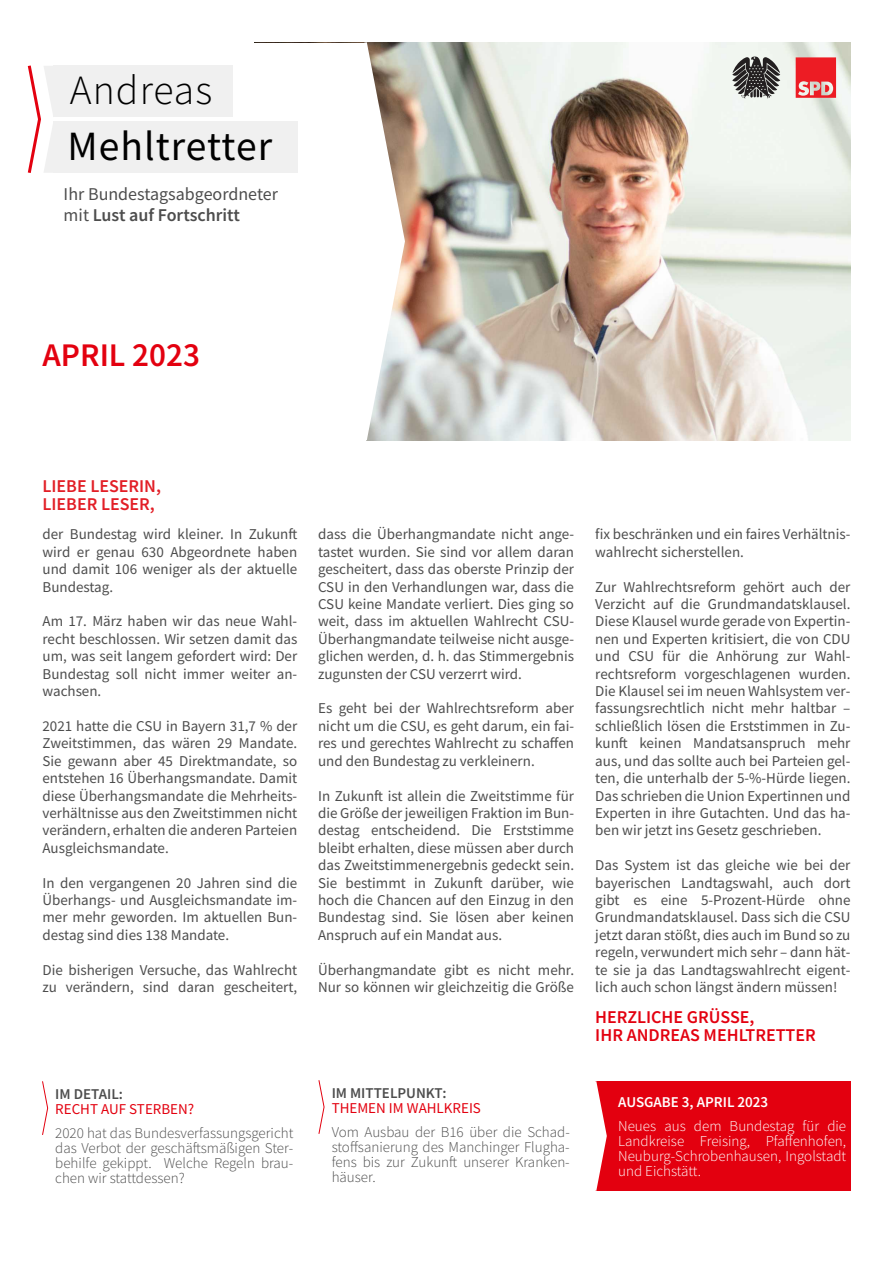
<style>
.page{position:relative;width:893px;height:1263px;background:#fff}
.page>*{position:absolute;margin:0;border:0;box-sizing:border-box;transform-origin:0 0}
.t1{font:41.55px/55.7px "font 00000000294 fb 47 b";letter-spacing:.025em;color:#000}
.t2{font:600 33px "Source Sans Pro";color:#e3000f}
.t3{font:18px/21.8px "Source Sans Pro";color:#4d4d4d}
.t4{font:600 18px/18px "Source Sans Pro";color:#e3000f}
.t5{font:600 18px/18px "Source Sans Pro";color:#e21e26}
.t6{font:15px/17.4px "Source Sans Pro";color:#4d4d4d;text-align:justify}
.t7{font:300 15px/15px "Source Sans Pro";color:#4d4d4d;text-align:justify}
.t8{font:300 15px/15px "Source Sans Pro";color:#fff;text-align:justify}
.t9{font:15px "Source Sans Pro";color:#e3000f}
.t10{font:600 15px "Source Sans Pro";color:#4d4d4d}
.t11{font:600 15px "Source Sans Pro";color:#fff}
.s1{font-weight:600}
</style>
<div class="page">
<div style="left:595px;top:1081px;width:255px;height:110px;background:#e3000f"></div>
<svg style="left:595px;top:1081px;width:12px;height:110px"></svg>
<svg style="left:318px;top:1080px;width:7px;height:54px"></svg>
<svg style="left:42px;top:1081px;width:6px;height:54px"></svg>
<img style="left:406px;top:43px;width:444px;height:397px">
<svg style="left:362px;top:42px;width:44px;height:399px"></svg>
<div style="left:153px;top:43px;width:213px;height:397px;background:#fff"></div>
<svg style="left:732px;top:57px;width:48px;height:41px"></svg>
<svg style="left:796px;top:57px;width:40px;height:41px;background:#ea464a"></svg>
<div style="left:53px;top:66px;width:179px;height:51px;background:#f0f0f0"></div>
<div style="left:53px;top:121px;width:245px;height:52px;background:#f0f0f0"></div>
<svg style="left:27px;top:65px;width:36px;height:108px"></svg>
<h1 class="t1" style="left:68px;top:61px;width:206px">Andreas<br>Mehltretter</h1>
<p class="t3" style="left:64px;top:184px;width:216px">Ihr Bundestagsabgeordneter mit <span class="s1">Lust auf Fortschritt</span></p>
<h2 class="t2" style="left:43px;top:341px;width:159px">APRIL 2023</h2>
<p class="t5" style="left:43px;top:478px;width:120px">LIEBE LESERIN,<br>LIEBER LESER,</p>
<p class="t6" style="left:43px;top:527px;width:256px">der Bundestag wird kleiner. In Zukunft wird er genau 630 Abgeordnete haben und damit 106 weniger als der aktuelle Bundestag.</p>
<p class="t6" style="left:43px;top:614px;width:256px">Am 17. März haben wir das neue Wahl&shy;recht beschlossen. Wir setzen damit das um, was seit langem gefordert wird: Der Bundestag soll nicht immer weiter an&shy;wachsen.</p>
<p class="t6" style="left:43px;top:718px;width:256px">2021 hatte die CSU in Bayern 31,7 % der Zweitstimmen, das wären 29 Mandate.<br>Sie gewann aber 45 Direktmandate, so entstehen 16 Überhangsmandate. Damit diese Überhangsmandate die Mehrheits&shy;verhältnisse aus den Zweitstimmen nicht verändern, erhalten die anderen Parteien Ausgleichsmandate.</p>
<p class="t6" style="left:43px;top:875px;width:256px">In den vergangenen 20 Jahren sind die Überhangs- und Ausgleichsmandate im&shy;mer mehr geworden. Im aktuellen Bun&shy;destag sind dies 138 Mandate.</p>
<p class="t6" style="left:43px;top:962px;width:256px">Die bisherigen Versuche, das Wahlrecht zu verändern, sind daran gescheitert,</p>
<p class="t10" style="left:55px;top:1088px;width:69px">IM DETAIL:</p>
<p class="t9" style="left:55px;top:1103px;width:140px">RECHT AUF STERBEN?</p>
<p class="t7" style="left:55px;top:1127px;width:240px">2020 hat das Bundesverfassungsgericht das Verbot der geschäftsmäßigen Ster&shy;behilfe gekippt. Welche Regeln brau&shy;chen wir stattdessen?</p>
<p class="t6" style="left:318px;top:527px;width:257px">dass die Überhangmandate nicht ange&shy;tastet wurden. Sie sind vor allem daran gescheitert, dass das oberste Prinzip der CSU in den Verhandlungen war, dass die CSU keine Mandate verliert. Dies ging so weit, dass im aktuellen Wahlrecht CSU-Überhangmandate teilweise nicht ausge&shy;glichen werden, d. h. das Stimmergebnis zugunsten der CSU verzerrt wird.</p>
<p class="t6" style="left:318px;top:701px;width:257px">Es geht bei der Wahlrechtsreform aber nicht um die CSU, es geht darum, ein fai&shy;res und gerechtes Wahlrecht zu schaffen und den Bundestag zu verkleinern.</p>
<p class="t6" style="left:318px;top:788px;width:257px">In Zukunft ist allein die Zweitstimme für die Größe der jeweiligen Fraktion im Bun&shy;destag entscheidend. Die Erststimme bleibt erhalten, diese müssen aber durch das Zweitstimmenergebnis gedeckt sein.<br>Sie bestimmt in Zukunft darüber, wie hoch die Chancen auf den Einzug in den Bundestag sind. Sie lösen aber keinen Anspruch auf ein Mandat aus.</p>
<p class="t6" style="left:318px;top:962px;width:257px">Überhangmandate gibt es nicht mehr.<br>Nur so können wir gleichzeitig die Größe</p>
<p class="t10" style="left:332px;top:1087px;width:116px">IM MITTELPUNKT:</p>
<p class="t9" style="left:332px;top:1102px;width:151px">THEMEN IM WAHLKREIS</p>
<p class="t7" style="left:332px;top:1126px;width:240px">Vom Ausbau der B16 über die Schad&shy;stoffsanierung des Manchinger Flugha&shy;fens bis zur Zukunft unserer Kranken&shy;häuser.</p>
<p class="t6" style="left:595px;top:527px;width:257px">fix beschränken und ein faires Verhältnis&shy;wahlrecht sicherstellen.</p>
<p class="t6" style="left:595px;top:579px;width:257px">Zur Wahlrechtsreform gehört auch der Verzicht auf die Grundmandatsklausel.<br>Diese Klausel wurde gerade von Expertin&shy;nen und Experten kritisiert, die von CDU und CSU für die Anhörung zur Wahl&shy;rechtsreform vorgeschlagenen wurden.<br>Die Klausel sei im neuen Wahlsystem ver&shy;fassungsrechtlich nicht mehr haltbar – schließlich lösen die Erststimmen in Zu&shy;kunft keinen Mandatsanspruch mehr aus, und das sollte auch bei Parteien gel&shy;ten, die unterhalb der 5-%-Hürde liegen.<br>Das schrieben die Union Expertinnen und Experten in ihre Gutachten. Und das ha&shy;ben wir jetzt ins Gesetz geschrieben.</p>
<p class="t6" style="left:595px;top:858px;width:257px">Das System ist das gleiche wie bei der bayerischen Landtagswahl, auch dort gibt es eine 5-Prozent-Hürde ohne Grundmandatsklausel. Dass sich die CSU jetzt daran stößt, dies auch im Bund so zu regeln, verwundert mich sehr – dann hät&shy;te sie ja das Landtagswahlrecht eigent&shy;lich auch schon längst ändern müssen!</p>
<p class="t4" style="left:595px;top:1009px;width:222px">HERZLICHE GRÜSSE,<br>IHR ANDREAS MEHLTRETTER</p>
<p class="t11" style="left:618px;top:1095px;width:152px">AUSGABE 3, APRIL 2023</p>
<p class="t8" style="left:618px;top:1119px;width:229px">Neues aus dem Bundestag für die Landkreise Freising, Pfaffenhofen, Neuburg-Schrobenhausen, Ingolstadt und Eichstätt.</p>
</div>
